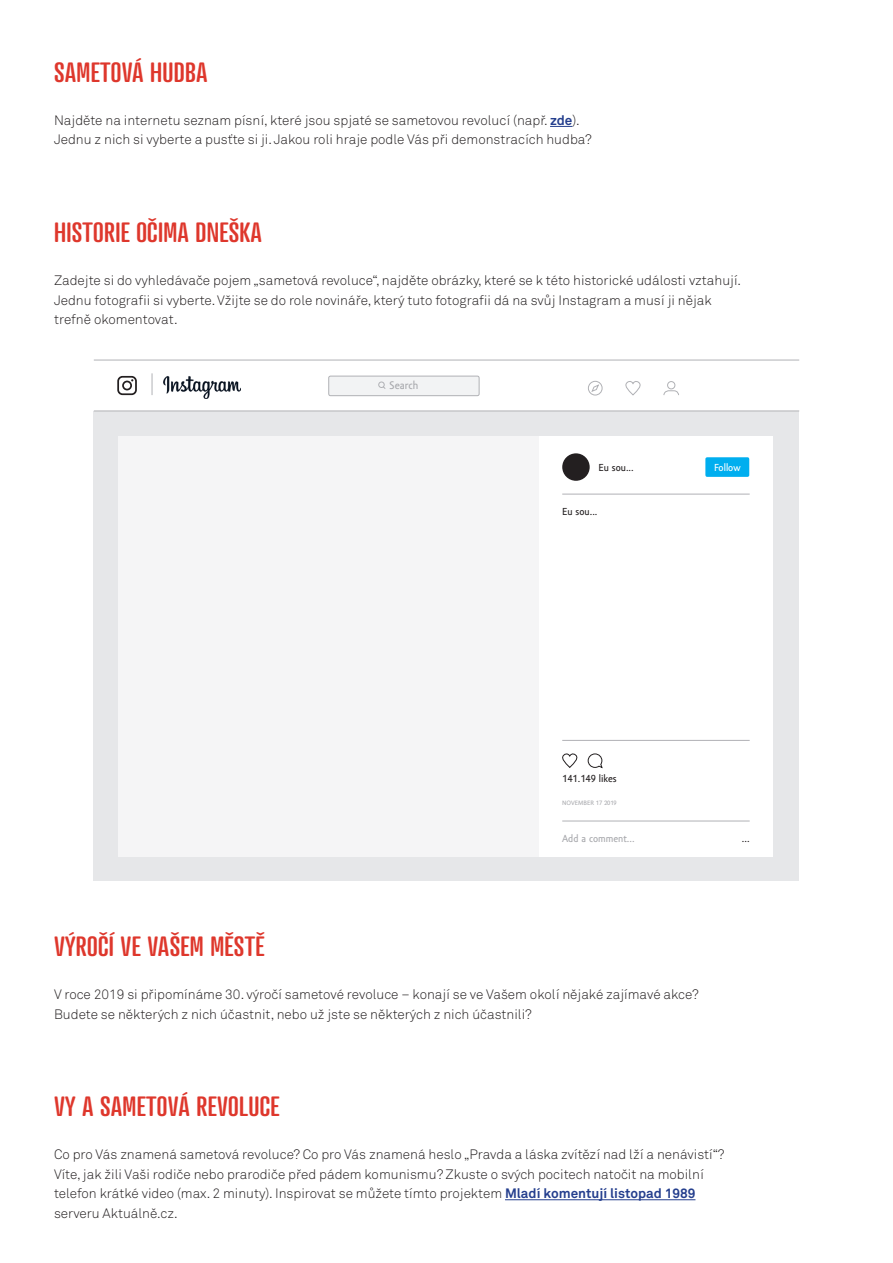
<style>
.page{position:relative;width:893px;height:1263px;background:#fff}
.page>*{position:absolute;margin:0;border:0;box-sizing:border-box;transform-origin:0 0}
.t1{font:700 27px "Atrament";letter-spacing:.01em;color:#de372c}
.t2{font:13.5px/19.5px "Akkurat Light Pro";color:#231f20}
.t3{font:11.25px "Amor Sans Text Pro";color:#a8a9ad}
.t4{font:10.5px "Amor Sans Text Pro";color:#231f20}
.t5{font:10.5px "Amor Sans Text Pro";color:#a8a9ad}
.t6{font:10.5px "Amor Sans Text Pro";color:#fff}
.t7{font:6.45px "Amor Sans Text Pro";color:#a8a9ad}
.s1{font-family:"Akkurat Pro";font-weight:700;color:#253f8e}
</style>
<div class="page">
<svg style="left:550px;top:126px;width:22px;height:1px"></svg>
<hr style="left:505px;top:1199px;width:190px;height:1px;background:#253f8e">
<div style="left:94px;top:411px;width:705px;height:469px;background:#e6e7e9"></div>
<img style="left:164px;top:376px;width:76px;height:22px">
<svg style="left:625px;top:381px;width:16px;height:15px"></svg>
<div style="left:667px;top:381px;width:8px;height:8px;border:1px solid #b0b1b5;border-radius:50%"></div>
<svg style="left:663px;top:390px;width:16px;height:5px"></svg>
<div style="left:588px;top:381px;width:14px;height:14px;border:1px solid #b0b1b5;border-radius:50%"></div>
<svg style="left:591px;top:384px;width:9px;height:11px"></svg>
<svg style="left:117px;top:376px;width:20px;height:19px"></svg>
<svg style="left:152px;top:373px;width:1px;height:22px"></svg>
<hr style="left:94px;top:360px;width:705px;height:1px;background:#b0b1b5">
<hr style="left:94px;top:411px;width:705px;height:1px;background:#b0b1b5">
<div style="left:329px;top:376px;width:150px;height:20px;background:#f2f3f4;border-radius:2px"></div>
<div style="left:328px;top:376px;width:151px;height:20px;border:1px solid #b0b1b5;border-radius:2px"></div>
<div style="left:378px;top:382px;width:7px;height:6px;border:1px solid #b0b1b5;border-radius:50%"></div>
<svg style="left:379px;top:382px;width:7px;height:7px"></svg>
<div style="left:118px;top:436px;width:421px;height:420px;background:#f5f5f6"></div>
<div style="left:539px;top:436px;width:234px;height:420px;background:#fff"></div>
<svg style="left:587px;top:753px;width:16px;height:16px"></svg>
<svg style="left:562px;top:753px;width:16px;height:15px"></svg>
<hr style="left:562px;top:740px;width:188px;height:1px;background:#b0b1b5">
<hr style="left:562px;top:494px;width:188px;height:1px;background:#b0b1b5">
<hr style="left:562px;top:821px;width:188px;height:1px;background:#b0b1b5">
<div style="left:562px;top:453px;width:28px;height:28px;background:#231f20;border-radius:50%"></div>
<div style="left:705px;top:457px;width:44px;height:20px;background:#00aeef;border-radius:2px"></div>
<h1 class="t1" style="left:54px;top:57px;width:155px">SAMETOVÁ HUDBA</h1>
<p class="t2" style="left:54px;top:111px;width:539px">Najděte na internetu seznam písní, které jsou spjaté se sametovou revolucí (např. <span class="s1">zde</span>).<br>Jednu z nich si vyberte a pusťte si ji. Jakou roli hraje podle Vás při demonstracích hudba?</p>
<h1 class="t1" style="left:54px;top:217px;width:209px">HISTORIE OČIMA DNEŠKA</h1>
<p class="t2" style="left:54px;top:271px;width:689px">Zadejte si do vyhledávače pojem „sametová revoluce“, najděte obrázky, které se k této historické události vztahují.<br>Jednu fotografii si vyberte. Vžijte se do role novináře, který tuto fotografii dá na svůj Instagram a musí ji nějak trefně okomentovat.</p>
<p class="t3" style="left:390px;top:379px;width:30px">Search</p>
<p class="t4" style="left:598px;top:462px;width:37px">Eu sou...</p>
<p class="t6" style="left:714px;top:462px;width:28px">Follow</p>
<p class="t4" style="left:562px;top:506px;width:37px">Eu sou...</p>
<p class="t4" style="left:562px;top:773px;width:56px">141.149 likes</p>
<p class="t7" style="left:562px;top:799px;width:56px">NOVEMBER 17 2019</p>
<p class="t5" style="left:562px;top:833px;width:74px">Add a comment...</p>
<p class="t4" style="left:742px;top:833px;width:9px">...</p>
<h1 class="t1" style="left:54px;top:931px;width:212px">VÝROČÍ VE VAŠEM MĚSTĚ</h1>
<p class="t2" style="left:54px;top:985px;width:646px">V roce 2019 si připomínáme 30. výročí sametové revoluce – konají se ve Vašem okolí nějaké zajímavé akce?<br>Budete se některých z nich účastnit, nebo už jste se některých z nich účastnili?</p>
<h1 class="t1" style="left:54px;top:1091px;width:227px">VY A SAMETOVÁ REVOLUCE</h1>
<p class="t2" style="left:54px;top:1145px;width:672px">Co pro Vás znamená sametová revoluce? Co pro Vás znamená heslo „Pravda a láska zvítězí nad lží a nenávistí“?<br>Víte, jak žili Vaši rodiče nebo prarodiče před pádem komunismu? Zkuste o svých pocitech natočit na mobilní telefon krátké video (max. 2 minuty). Inspirovat se můžete tímto projektem <span class="s1">Mladí komentují listopad 1989 </span>serveru Aktuálně.cz.</p>
</div>
